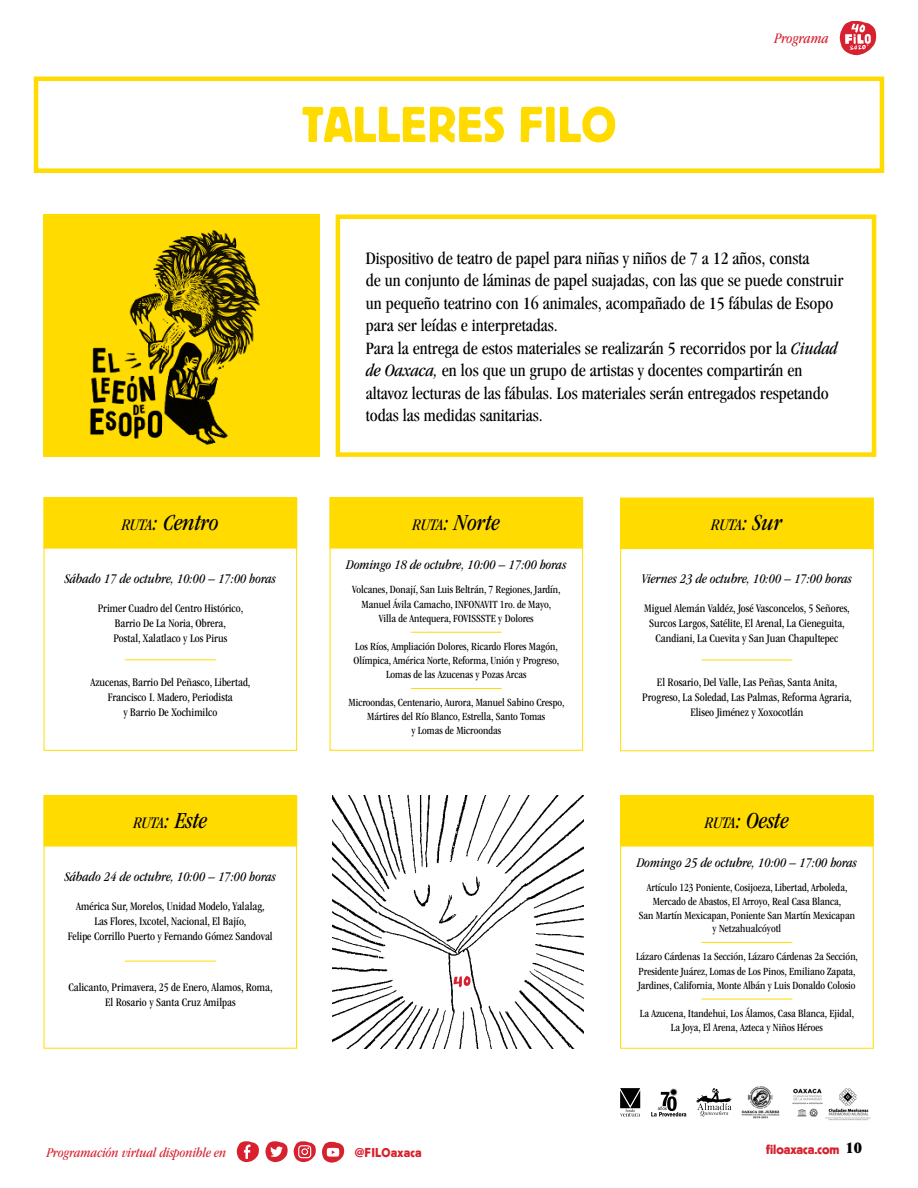
<style>
.page{position:relative;width:918px;height:1188px;background:#fff}
.page>*{position:absolute;margin:0;border:0;box-sizing:border-box;transform-origin:0 0}
.t1{font:52.5px "Block T";color:#ffdb00}
.t2{font:italic condensed 23.85px "ITC Garamond Std";color:#000}
.t3{font:condensed 18px/22.5px "Garamond";color:#000}
.t4{font:italic condensed 16.65px "ITC Garamond Std";letter-spacing:-.035em;color:#000}
.t5{font:italic condensed 15px "ITC Garamond Std";color:#d7212f}
.t6{font:italic condensed 13.95px "ITC Garamond Std";color:#d7212f}
.t7{font:13.95px "Block T";color:#d7212f}
.t8{font:italic condensed 13.65px "ITC Garamond Std";color:#000}
.t9{font:13.5px "Block T";letter-spacing:.02em;color:#d7212f}
.t10{font:condensed 12px/14.9px "ITC Garamond Std";color:#000;text-align:center}
.t11{font:condensed 11.4px/14.2px "ITC Garamond Std";color:#000;text-align:center}
.s1{font-size:16.65px}
.s2{font-style:inherit}
.s3{font-size:23.85px}
.s4{font-style:italic}
.s5{font-family:"ITC Garamond Std Ult Cond";font-size:16.5px;color:#000}
</style>
<div class="page">
<svg style="left:237px;top:1141px;width:22px;height:21px"></svg>
<svg style="left:265px;top:1141px;width:23px;height:21px"></svg>
<svg style="left:294px;top:1141px;width:22px;height:21px"></svg>
<svg style="left:322px;top:1142px;width:22px;height:21px"></svg>
<svg style="left:840px;top:21px;width:36px;height:35px"></svg>
<div style="left:336px;top:214px;width:540px;height:243px;border:4px solid #ffdb00"></div>
<div style="left:44px;top:214px;width:276px;height:243px;background:#ffdb00"></div>
<div style="left:34px;top:77px;width:850px;height:96px;border:4px solid #ffdb00"></div>
<img style="left:89px;top:230px;width:171px;height:215px">
<div style="left:330px;top:497px;width:253px;height:254px;border:1px solid #ffdb00"></div>
<div style="left:330px;top:498px;width:253px;height:50px;background:#ffdb00"></div>
<div style="left:330px;top:497px;width:253px;height:52px;border:1px solid #ffdb00"></div>
<hr style="left:411px;top:632px;width:91px;height:1px;background:#ffdb00">
<hr style="left:411px;top:688px;width:91px;height:1px;background:#ffdb00">
<div style="left:44px;top:497px;width:253px;height:254px;border:1px solid #ffdb00"></div>
<div style="left:44px;top:498px;width:253px;height:50px;background:#ffdb00"></div>
<div style="left:44px;top:497px;width:253px;height:52px;border:1px solid #ffdb00"></div>
<hr style="left:125px;top:659px;width:91px;height:1px;background:#ffdb00">
<div style="left:620px;top:498px;width:254px;height:253px;border:1px solid #ffdb00"></div>
<div style="left:621px;top:498px;width:252px;height:51px;background:#ffdb00"></div>
<hr style="left:701px;top:660px;width:91px;height:1px;background:#ffdb00">
<div style="left:44px;top:795px;width:253px;height:254px;border:1px solid #ffdb00"></div>
<div style="left:44px;top:796px;width:253px;height:50px;background:#ffdb00"></div>
<div style="left:44px;top:795px;width:253px;height:52px;border:1px solid #ffdb00"></div>
<hr style="left:125px;top:961px;width:91px;height:1px;background:#ffdb00">
<img style="left:332px;top:795px;width:251px;height:254px">
<svg style="left:454px;top:976px;width:17px;height:11px"></svg>
<div style="left:620px;top:795px;width:254px;height:254px;border:1px solid #ffdb00"></div>
<div style="left:621px;top:796px;width:252px;height:50px;background:#ffdb00"></div>
<div style="left:620px;top:795px;width:254px;height:52px;border:1px solid #ffdb00"></div>
<hr style="left:701px;top:942px;width:91px;height:1px;background:#ffdb00">
<hr style="left:701px;top:999px;width:91px;height:1px;background:#ffdb00">
<img style="left:742px;top:1086px;width:129px;height:34px">
<svg style="left:651px;top:1088px;width:35px;height:29px"></svg>
<svg style="left:620px;top:1088px;width:20px;height:29px"></svg>
<svg style="left:696px;top:1088px;width:36px;height:28px"></svg>
<h1 class="t1" style="left:302px;top:96px;width:316px">TALLERES FILO</h1>
<h3 class="t5" style="left:774px;top:30px;width:56px">Programa</h3>
<h2 class="t2" style="left:122px;top:509px;width:99px"><span class="s1">RUTA</span><span class="s2">:</span> Centro</h2>
<p class="t8" style="left:65px;top:571px;width:213px">Sábado 17 de octubre, 10:00 – 17:00 horas</p>
<p class="t10" style="left:98px;top:601px;width:147px">Primer Cuadro del Centro Histórico,<br>Barrio De La Noria, Obrera,<br>Postal, Xalatlaco y Los Pirus</p>
<p class="t10" style="left:91px;top:675px;width:161px">Azucenas, Barrio Del Peñasco, Libertad,<br>Francisco I. Madero, Periodista<br>y Barrio De Xochimilco</p>
<h3 class="t4" style="left:133px;top:814px;width:75px">RUTA<span class="s3">:</span> <span class="s3">Este</span></h3>
<p class="t8" style="left:65px;top:869px;width:213px">Sábado 24 de octubre, 10:00 – 17:00 horas</p>
<p class="t10" style="left:68px;top:899px;width:206px">América Sur, Morelos, Unidad Modelo, Yalalag,<br>Las Flores, Ixcotel, Nacional, El Bajío,<br>Felipe Corrillo Puerto y Fernando Gómez Sandoval</p>
<p class="t10" style="left:68px;top:980px;width:206px">Calicanto, Primavera, 25 de Enero, Alamos, Roma,<br>El Rosario y Santa Cruz Amilpas</p>
<p class="t3" style="left:366px;top:247px;width:479px">Dispositivo de teatro de papel para niñas y niños de 7 a 12 años, consta<br>de un conjunto de láminas de papel suajadas, con las que se puede construir un pequeño teatrino con 16 animales, acompañado de 15 fábulas de Esopo para ser leídas e interpretadas.<br>Para la entrega de estos materiales se realizarán 5 recorridos por la <span class="s4">Ciudad de Oaxaca,</span> en los que un grupo de artistas y docentes compartirán en altavoz lecturas de las fábulas. Los materiales serán entregados respetando todas las medidas sanitarias.</p>
<h2 class="t2" style="left:413px;top:509px;width:89px"><span class="s1">RUTA</span><span class="s2">:</span> Norte</h2>
<p class="t8" style="left:346px;top:557px;width:222px">Domingo 18 de octubre, 10:00 – 17:00 horas</p>
<p class="t11" style="left:352px;top:583px;width:210px">Volcanes, Donají, San Luis Beltrán, 7 Regiones, Jardín,<br>Manuel Ávila Camacho, INFONAVIT 1ro. de Mayo,<br>Villa de Antequera, FOVISSSTE y Dolores</p>
<p class="t11" style="left:354px;top:639px;width:207px">Los Ríos, Ampliación Dolores, Ricardo Flores Magón,<br>Olímpica, América Norte, Reforma, Unión y Progreso,<br>Lomas de las Azucenas y Pozas Arcas</p>
<p class="t11" style="left:348px;top:695px;width:217px">Microondas, Centenario, Aurora, Manuel Sabino Crespo,<br>Mártires del Río Blanco, Estrella, Santo Tomas<br>y Lomas de Microondas</p>
<h3 class="t4" style="left:711px;top:516px;width:73px">RUTA<span class="s3">:</span> <span class="s3">Sur</span></h3>
<p class="t8" style="left:642px;top:571px;width:212px">Viernes 23 de octubre, 10:00 – 17:00 horas</p>
<p class="t10" style="left:644px;top:601px;width:207px">Miguel Alemán Valdéz, José Vasconcelos, 5 Señores,<br>Surcos Largos, Satélite, El Arenal, La Cieneguita,<br>Candiani, La Cuevita y San Juan Chapultepec</p>
<p class="t10" style="left:642px;top:675px;width:211px">El Rosario, Del Valle, Las Peñas, Santa Anita,<br>Progreso, La Soledad, Las Palmas, Reforma Agraria,<br>Eliseo Jiménez y Xoxocotlán</p>
<h2 class="t2" style="left:705px;top:807px;width:85px"><span class="s1">RUTA</span><span class="s2">:</span> Oeste</h2>
<p class="t8" style="left:637px;top:855px;width:222px">Domingo 25 de octubre, 10:00 – 17:00 horas</p>
<p class="t11" style="left:639px;top:881px;width:218px;line-height:13.8px">Artículo 123 Poniente, Cosijoeza, Libertad, Arboleda, Mercado de Abastos, El Arroyo, Real Casa Blanca,<br>San Martín Mexicapan, Poniente San Martín Mexicapan y Netzahualcóyotl</p>
<p class="t11" style="left:636px;top:950px;width:223px;text-align:left">Lázaro Cárdenas 1a Sección, Lázaro Cárdenas 2a Sección,<br>Presidente Juárez, Lomas de Los Pinos, Emiliano Zapata,<br>Jardines, California, Monte Albán y Luis Donaldo Colosio</p>
<p class="t11" style="left:640px;top:1006px;width:216px">La Azucena, Itandehui, Los Álamos, Casa Blanca, Ejidal,<br>La Joya, El Arena, Azteca y Niños Héroes</p>
<p class="t6" style="left:47px;top:1145px;width:181px">Programación virtual disponible en</p>
<p class="t9" style="left:355px;top:1146px;width:68px">@FILOaxaca</p>
<p class="t7" style="left:766px;top:1141px;width:97px">filoaxaca.com <span class="s5">10</span></p>
</div>
